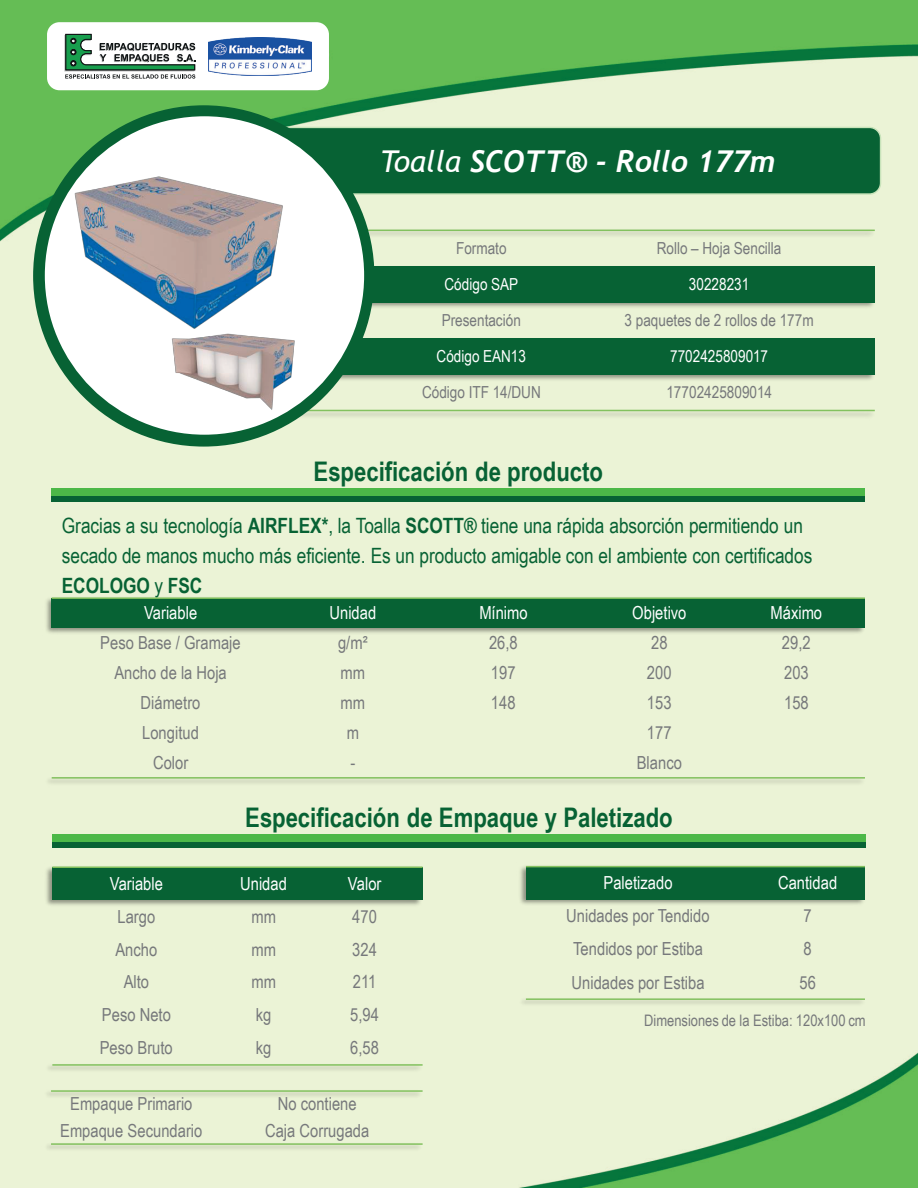
<style>
.page{position:relative;width:918px;height:1188px;background:#fff}
.page>*{position:absolute;margin:0;border:0;box-sizing:border-box;transform-origin:0 0}
.t1{font:italic 700 30px "Trebuchet";color:#fff}
.t2{font:700 27px "Arial Narrow";color:#076234}
.t3{font:21px/30.3px "Arial Narrow";color:#076234}
.t4{font:18px "Arial Narrow";color:#76787b}
.t5{font:18px "Arial Narrow";color:#fff}
.t6{font:16.65px "Arial Narrow";color:#76787b}
.t7{font:16.5px "Arial Narrow";color:#76787b}
.t8{font:16.5px "Arial Narrow";color:#fff}
.t9{font:15.9px "Arial Narrow";color:#76787b}
.s1{font-family:"Trebuchet MS";font-weight:400}
.s2{font-weight:700}
</style>
<div class="page">
<img style="left:0;top:0;width:918px;height:1188px">
<img style="left:296px;top:226px;width:582px;height:194px">
<div style="left:296px;top:266px;width:92px;height:36px;background:#076234"></div>
<div style="left:388px;top:266px;width:175px;height:36px;background:#076234"></div>
<div style="left:563px;top:266px;width:312px;height:36px;background:#076234"></div>
<div style="left:296px;top:338px;width:92px;height:36px;background:#076234"></div>
<div style="left:388px;top:338px;width:175px;height:36px;background:#076234"></div>
<div style="left:563px;top:338px;width:312px;height:36px;background:#076234"></div>
<hr style="left:296px;top:230px;width:579px;height:1px;background:#83c15f">
<hr style="left:296px;top:410px;width:579px;height:1px;background:#83c15f">
<div style="left:274px;top:127px;width:607px;height:67px;background:#076234;border-radius:11px"></div>
<div style="left:274px;top:127px;width:607px;height:68px;border:1px solid #c8e3ba;border-radius:11px"></div>
<div style="left:33px;top:105px;width:341px;height:342px;background:#076234;border-radius:50%"></div>
<div style="left:45px;top:116px;width:319px;height:319px;background:#fff;border-radius:50%"></div>
<div style="left:52px;top:489px;width:813px;height:7px;background:#4cb848"></div>
<div style="left:52px;top:496px;width:813px;height:6px;background:#076234"></div>
<div style="left:42px;top:594px;width:826px;height:194px;background:#ebf3d6"></div>
<div style="left:52px;top:598px;width:238px;height:30px;background:#076234"></div>
<div style="left:290px;top:598px;width:126px;height:30px;background:#076234"></div>
<div style="left:416px;top:598px;width:175px;height:30px;background:#076234"></div>
<div style="left:591px;top:598px;width:137px;height:30px;background:#076234"></div>
<div style="left:728px;top:598px;width:137px;height:30px;background:#076234"></div>
<hr style="left:52px;top:597px;width:813px;height:2px;background:#83c15f">
<hr style="left:52px;top:777px;width:813px;height:2px;background:#83c15f">
<div style="left:52px;top:835px;width:814px;height:7px;background:#4cb848"></div>
<div style="left:52px;top:842px;width:814px;height:6px;background:#076234"></div>
<img style="left:42px;top:1087px;width:384px;height:67px">
<hr style="left:51px;top:1090px;width:372px;height:2px;background:#83c15f">
<hr style="left:51px;top:1143px;width:372px;height:2px;background:#83c15f">
<img style="left:516px;top:863px;width:352px;height:146px">
<div style="left:526px;top:867px;width:224px;height:33px;background:#076234"></div>
<div style="left:750px;top:867px;width:115px;height:33px;background:#076234"></div>
<hr style="left:526px;top:866px;width:339px;height:1px;background:#83c15f">
<hr style="left:526px;top:998px;width:339px;height:2px;background:#83c15f">
<div style="left:43px;top:863px;width:383px;height:212px;background:#ebf3d6"></div>
<div style="left:52px;top:867px;width:169px;height:33px;background:#076234"></div>
<div style="left:221px;top:867px;width:86px;height:33px;background:#076234"></div>
<div style="left:307px;top:867px;width:116px;height:33px;background:#076234"></div>
<hr style="left:52px;top:866px;width:371px;height:2px;background:#83c15f">
<hr style="left:52px;top:1064px;width:371px;height:2px;background:#83c15f">
<img style="left:64px;top:169px;width:219px;height:144px">
<img style="left:169px;top:312px;width:136px;height:103px">
<div style="left:47px;top:22px;width:282px;height:68px;background:#fff;border-radius:12px"></div>
<svg style="left:64px;top:34px;width:131px;height:45px"></svg>
<img style="left:209px;top:37px;width:103px;height:38px">
<h1 class="t1" style="left:380px;top:142px;width:396px"><span class="s1">Toalla</span> SCOTT® - Rollo 177m</h1>
<p class="t7" style="left:456px;top:236px;width:52px">Formato</p>
<p class="t7" style="left:657px;top:236px;width:126px">Rollo – Hoja Sencilla</p>
<p class="t8" style="left:445px;top:272px;width:75px">Código SAP</p>
<p class="t8" style="left:689px;top:272px;width:62px">30228231</p>
<p class="t7" style="left:442px;top:308px;width:81px">Presentación</p>
<p class="t7" style="left:625px;top:308px;width:191px">3 paquetes de 2 rollos de 177m</p>
<p class="t8" style="left:437px;top:344px;width:91px">Código EAN13</p>
<p class="t8" style="left:670px;top:344px;width:100px">7702425809017</p>
<p class="t6" style="left:422px;top:380px;width:120px">Código ITF 14/DUN</p>
<p class="t6" style="left:666px;top:380px;width:107px">17702425809014</p>
<h2 class="t2" style="left:314px;top:451px;width:291px">Especificación de producto</h2>
<p class="t3" style="left:62px;top:509px;width:752px">Gracias a su tecnología <span class="s2">AIRFLEX*</span>, la Toalla <span class="s2">SCOTT®</span> tiene una rápida absorción permitiendo un secado de manos mucho más eficiente. Es un producto amigable con el ambiente con certificados<br><span class="s2">ECOLOGO</span> y <span class="s2">FSC</span></p>
<p class="t5" style="left:144px;top:599px;width:55px">Variable</p>
<p class="t5" style="left:329px;top:599px;width:48px">Unidad</p>
<p class="t5" style="left:479px;top:599px;width:50px">Mínimo</p>
<p class="t5" style="left:632px;top:599px;width:56px">Objetivo</p>
<p class="t5" style="left:771px;top:599px;width:53px">Máximo</p>
<p class="t4" style="left:100px;top:629px;width:142px">Peso Base / Gramaje</p>
<p class="t4" style="left:338px;top:629px;width:31px">g/m²</p>
<p class="t4" style="left:489px;top:629px;width:30px">26,8</p>
<p class="t4" style="left:651px;top:629px;width:18px">28</p>
<p class="t4" style="left:782px;top:629px;width:30px">29,2</p>
<p class="t4" style="left:114px;top:659px;width:114px">Ancho de la Hoja</p>
<p class="t4" style="left:341px;top:659px;width:26px">mm</p>
<p class="t4" style="left:491px;top:659px;width:26px">197</p>
<p class="t4" style="left:647px;top:659px;width:26px">200</p>
<p class="t4" style="left:784px;top:659px;width:26px">203</p>
<p class="t4" style="left:141px;top:689px;width:61px">Diámetro</p>
<p class="t4" style="left:341px;top:689px;width:26px">mm</p>
<p class="t4" style="left:491px;top:689px;width:26px">148</p>
<p class="t4" style="left:647px;top:689px;width:26px">153</p>
<p class="t4" style="left:784px;top:689px;width:26px">158</p>
<p class="t4" style="left:142px;top:719px;width:58px">Longitud</p>
<p class="t4" style="left:347px;top:719px;width:14px">m</p>
<p class="t4" style="left:647px;top:719px;width:26px">177</p>
<p class="t4" style="left:153px;top:749px;width:37px">Color</p>
<p class="t4" style="left:350px;top:749px;width:6px">-</p>
<p class="t4" style="left:637px;top:749px;width:47px">Blanco</p>
<h2 class="t2" style="left:245px;top:797px;width:429px">Especificación de Empaque y Paletizado</h2>
<p class="t5" style="left:110px;top:870px;width:55px">Variable</p>
<p class="t5" style="left:240px;top:870px;width:48px">Unidad</p>
<p class="t5" style="left:348px;top:870px;width:35px">Valor</p>
<p class="t4" style="left:117px;top:903px;width:39px">Largo</p>
<p class="t4" style="left:252px;top:903px;width:26px">mm</p>
<p class="t4" style="left:352px;top:903px;width:26px">470</p>
<p class="t4" style="left:115px;top:936px;width:43px">Ancho</p>
<p class="t4" style="left:252px;top:936px;width:26px">mm</p>
<p class="t4" style="left:352px;top:936px;width:26px">324</p>
<p class="t4" style="left:124px;top:969px;width:27px">Alto</p>
<p class="t4" style="left:251px;top:969px;width:26px">mm</p>
<p class="t4" style="left:353px;top:969px;width:25px">211</p>
<p class="t4" style="left:102px;top:1002px;width:71px">Peso Neto</p>
<p class="t4" style="left:256px;top:1002px;width:17px">kg</p>
<p class="t4" style="left:350px;top:1002px;width:30px">5,94</p>
<p class="t4" style="left:100px;top:1035px;width:75px">Peso Bruto</p>
<p class="t4" style="left:256px;top:1035px;width:17px">kg</p>
<p class="t4" style="left:350px;top:1035px;width:30px">6,58</p>
<p class="t4" style="left:70px;top:1091px;width:124px">Empaque Primario</p>
<p class="t4" style="left:278px;top:1091px;width:80px">No contiene</p>
<p class="t4" style="left:60px;top:1117px;width:144px">Empaque Secundario</p>
<p class="t4" style="left:265px;top:1117px;width:106px">Caja Corrugada</p>
<p class="t5" style="left:603px;top:870px;width:71px">Paletizado</p>
<p class="t5" style="left:778px;top:870px;width:61px">Cantidad</p>
<p class="t4" style="left:566px;top:903px;width:145px">Unidades por Tendido</p>
<p class="t4" style="left:804px;top:903px;width:10px">7</p>
<p class="t4" style="left:573px;top:936px;width:131px">Tendidos por Estiba</p>
<p class="t4" style="left:804px;top:936px;width:10px">8</p>
<p class="t4" style="left:572px;top:969px;width:135px">Unidades por Estiba</p>
<p class="t4" style="left:799px;top:969px;width:18px">56</p>
<p class="t9" style="left:644px;top:1008px;width:223px">Dimensiones de la Estiba: 120x100 cm</p>
</div>
